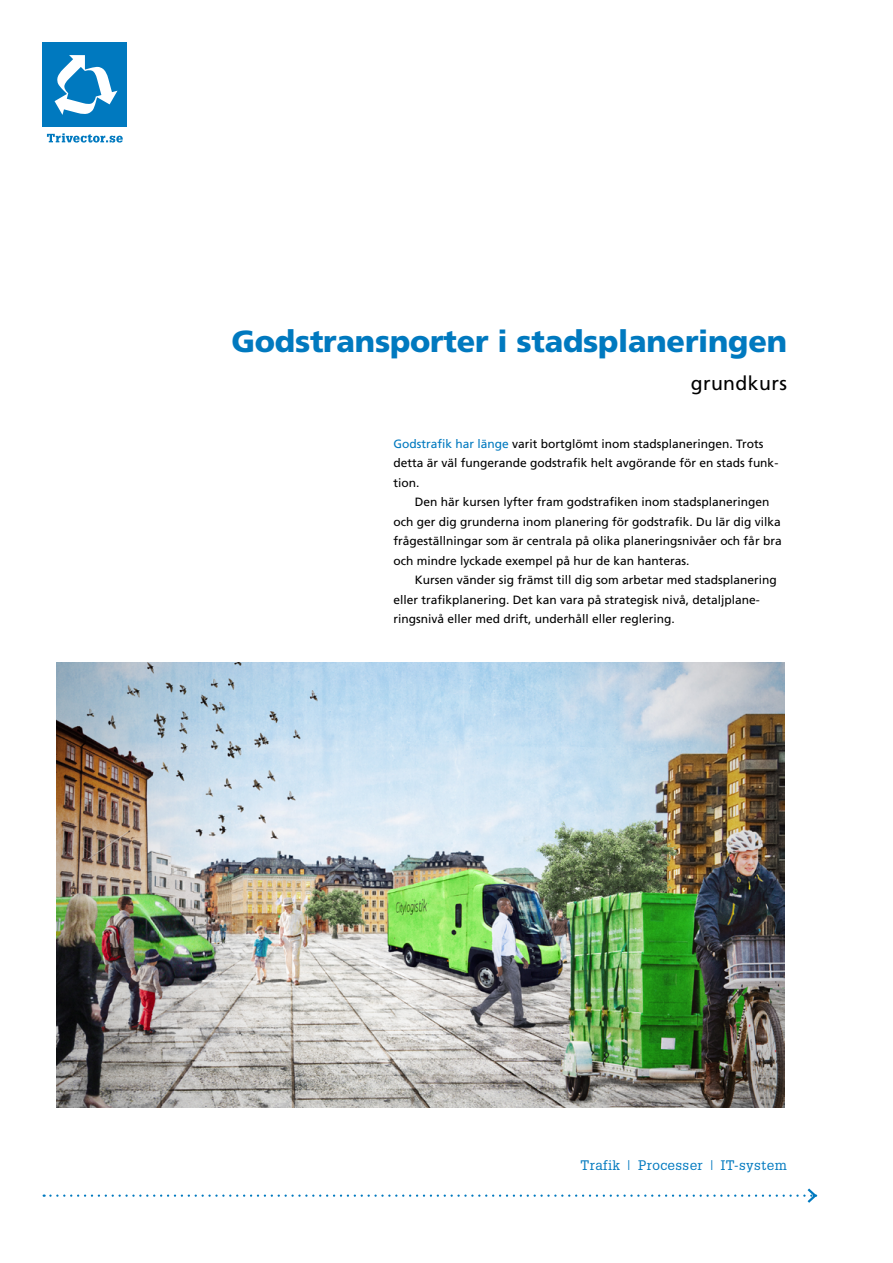
<style>
.page{position:relative;width:893px;height:1263px;background:#fff}
.page>*{position:absolute;margin:0;border:0;box-sizing:border-box;transform-origin:0 0}
.t1{font:900 30.45px "Frutiger LT Std";letter-spacing:-.01em;color:#0079bf}
.t2{font:19.5px "Frutiger";letter-spacing:.02em;color:#000001}
.t3{font:13.5px "Glypha LT Std";letter-spacing:.03em;color:#0079bf}
.t4{font:12px/19.5px "Frutiger";color:#000001}
.s1{color:#0079bf}
</style>
<div class="page">
<svg style="left:44px;top:1188px;width:774px;height:15px"></svg>
<div style="left:43px;top:43px;width:84px;height:84px;background:#0079bf"></div>
<svg style="left:55px;top:55px;width:63px;height:60px"></svg>
<svg style="left:47px;top:133px;width:76px;height:10px"></svg>
<img style="left:57px;top:662px;width:727px;height:445px">
<h1 class="t1" style="left:231px;top:323px;width:557px">Godstransporter i stadsplaneringen</h1>
<h2 class="t2" style="left:691px;top:371px;width:98px">grundkurs</h2>
<p class="t4" style="left:393px;top:434px;width:386px"><span class="s1">Godstrafik har länge</span> varit bortglömt inom stadsplaneringen. Trots detta är väl fungerande godstrafik helt avgörande för en stads funk&shy;tion.</p>
<p class="t4" style="left:393px;top:492px;width:390px;text-indent:21px">Den här kursen lyfter fram godstrafiken inom stadsplaneringen och ger dig grunderna inom planering för godstrafik. Du lär dig vilka frågeställningar som är centrala på olika planeringsnivåer och får bra och mindre lyckade exempel på hur de kan hanteras.</p>
<p class="t4" style="left:393px;top:570px;width:385px;text-indent:21px">Kursen vänder sig främst till dig som arbetar med stadsplanering eller trafikplanering. Det kan vara på strategisk nivå, detaljplane&shy;ringsnivå eller med drift, underhåll eller reglering.</p>
<p class="t3" style="left:580px;top:1157px;width:208px">Trafik | Processer | IT-system</p>
</div>
